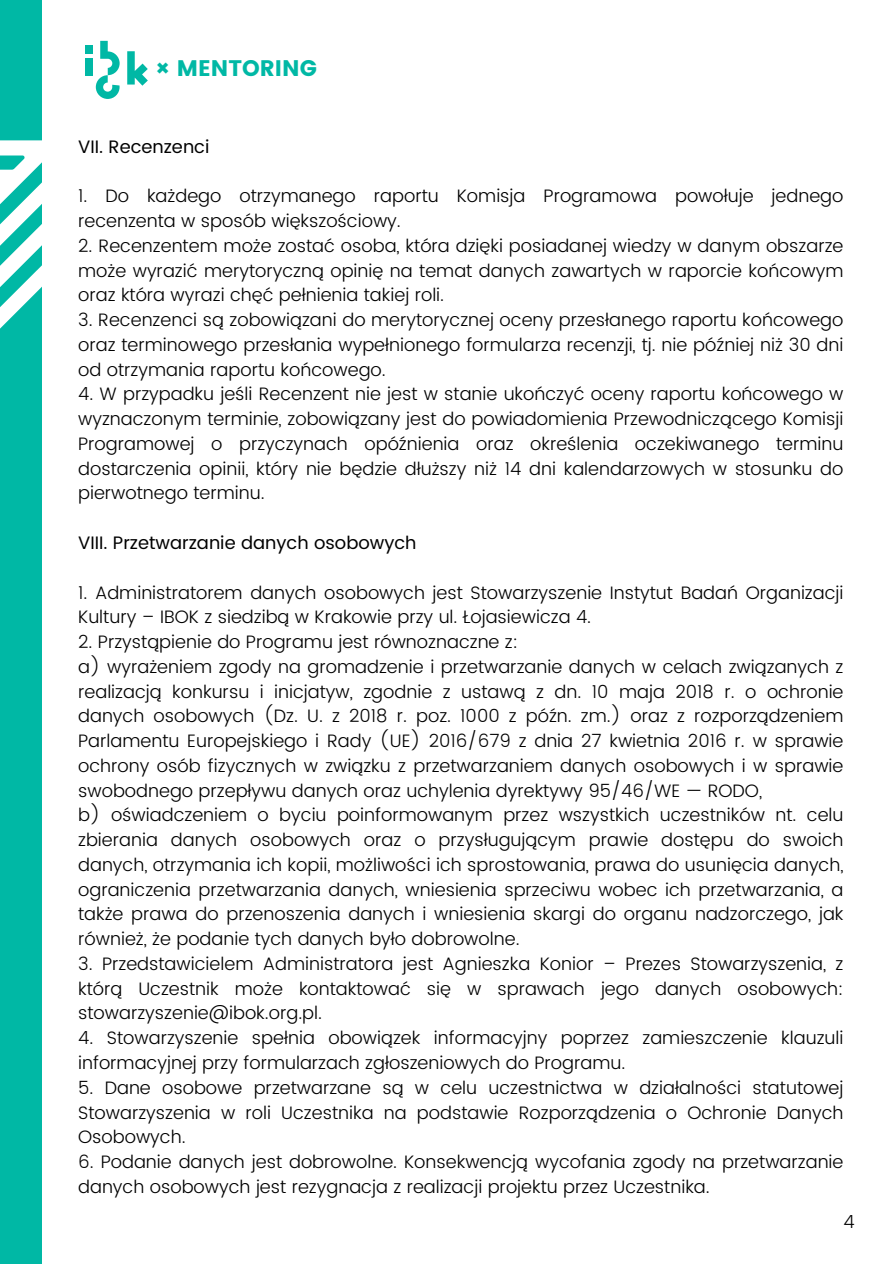
<style>
.page{position:relative;width:894px;height:1264px;background:#fff}
.page>*{position:absolute;margin:0;border:0;box-sizing:border-box;transform-origin:0 0}
.t1{font:22.5px "Poppins";color:#00b8a5}
.t2{font:300 18px/24.8px "Poppins";color:#000}
.t3{font:18px "Poppins";color:#000}
</style>
<div class="page">
<div style="left:0;top:0;width:42px;height:1263px;background:#00b8a5"></div>
<svg style="left:0;top:140px;width:42px;height:188px"></svg>
<div style="left:85px;top:59px;width:8px;height:16px;background:#00b8a5"></div>
<div style="left:85px;top:46px;width:8px;height:7px;background:#00b8a5"></div>
<svg style="left:96px;top:51px;width:24px;height:48px"></svg>
<svg style="left:127px;top:51px;width:21px;height:35px"></svg>
<p class="t1" style="left:155px;top:55px;width:163px">× MENTORING</p>
<h1 class="t3" style="left:78px;top:136px;width:133px">VII. Recenzenci</h1>
<p class="t2" style="left:78px;top:184px;width:766px">1. Do każdego otrzymanego raportu Komisja Programowa powołuje jednego recenzenta w sposób większościowy.</p>
<p class="t2" style="left:78px;top:233px;width:766px;text-align:justify">2. Recenzentem może zostać osoba, która dzięki posiadanej wiedzy w danym obszarze może wyrazić merytoryczną opinię na temat danych zawartych w raporcie końcowym oraz która wyrazi chęć pełnienia takiej roli.</p>
<p class="t2" style="left:78px;top:307px;width:766px;text-align:justify">3. Recenzenci są zobowiązani do merytorycznej oceny przesłanego raportu końcowego oraz terminowego przesłania wypełnionego formularza recenzji, tj. nie później niż 30 dni od otrzymania raportu końcowego.</p>
<p class="t2" style="left:78px;top:382px;width:766px;text-align:justify">4. W przypadku jeśli Recenzent nie jest w stanie ukończyć oceny raportu końcowego w wyznaczonym terminie, zobowiązany jest do powiadomienia Przewodniczącego Komisji Programowej o przyczynach opóźnienia oraz określenia oczekiwanego terminu dostarczenia opinii, który nie będzie dłuższy niż 14 dni kalendarzowych w stosunku do pierwotnego terminu.</p>
<p class="t3" style="left:78px;top:532px;width:340px">VIII. Przetwarzanie danych osobowych</p>
<p class="t2" style="left:78px;top:580px;width:766px">1. Administratorem danych osobowych jest Stowarzyszenie Instytut Badań Organizacji<br>Kultury – IBOK z siedzibą w Krakowie przy ul. Łojasiewicza 4.</p>
<p class="t2" style="left:78px;top:629px;width:441px">2. Przystąpienie do Programu jest równoznaczne z:</p>
<p class="t2" style="left:78px;top:654px;width:766px;text-align:justify">a) wyrażeniem zgody na gromadzenie i przetwarzanie danych w celach związanych z realizacją konkursu i inicjatyw, zgodnie z ustawą z dn. 10 maja 2018 r. o ochronie danych osobowych (Dz. U. z 2018 r. poz. 1000 z późn. zm.) oraz z rozporządzeniem Parlamentu Europejskiego i Rady (UE) 2016/679 z dnia 27 kwietnia 2016 r. w sprawie ochrony osób fizycznych w związku z przetwarzaniem danych osobowych i w sprawie swobodnego przepływu danych oraz uchylenia dyrektywy 95/46/WE — RODO,</p>
<p class="t2" style="left:78px;top:802px;width:766px;text-align:justify">b) oświadczeniem o byciu poinformowanym przez wszystkich uczestników nt. celu zbierania danych osobowych oraz o przysługującym prawie dostępu do swoich danych, otrzymania ich kopii, możliwości ich sprostowania, prawa do usunięcia danych, ograniczenia przetwarzania danych, wniesienia sprzeciwu wobec ich przetwarzania, a także prawa do przenoszenia danych i wniesienia skargi do organu nadzorczego, jak również, że podanie tych danych było dobrowolne.</p>
<p class="t2" style="left:78px;top:951px;width:766px">3. Przedstawicielem Administratora jest Agnieszka Konior – Prezes Stowarzyszenia, z którą</p>
<p class="t2" style="left:78px;top:976px;width:766px;text-indent:60px">Uczestnik może kontaktować się w sprawach jego danych osobowych: stowarzyszenie@ibok.org.pl.</p>
<p class="t2" style="left:78px;top:1025px;width:766px">4. Stowarzyszenie spełnia obowiązek informacyjny poprzez zamieszczenie klauzuli informacyjnej przy formularzach zgłoszeniowych do Programu.</p>
<p class="t2" style="left:78px;top:1075px;width:766px;text-align:justify">5. Dane osobowe przetwarzane są w celu uczestnictwa w działalności statutowej Stowarzyszenia w roli Uczestnika na podstawie Rozporządzenia o Ochronie Danych Osobowych.</p>
<p class="t2" style="left:78px;top:1149px;width:766px">6. Podanie danych jest dobrowolne. Konsekwencją wycofania zgody na przetwarzanie danych osobowych jest rezygnacja z realizacji projektu przez Uczestnika.</p>
<p class="t2" style="left:843px;top:1209px;width:13px">4</p>
</div>
